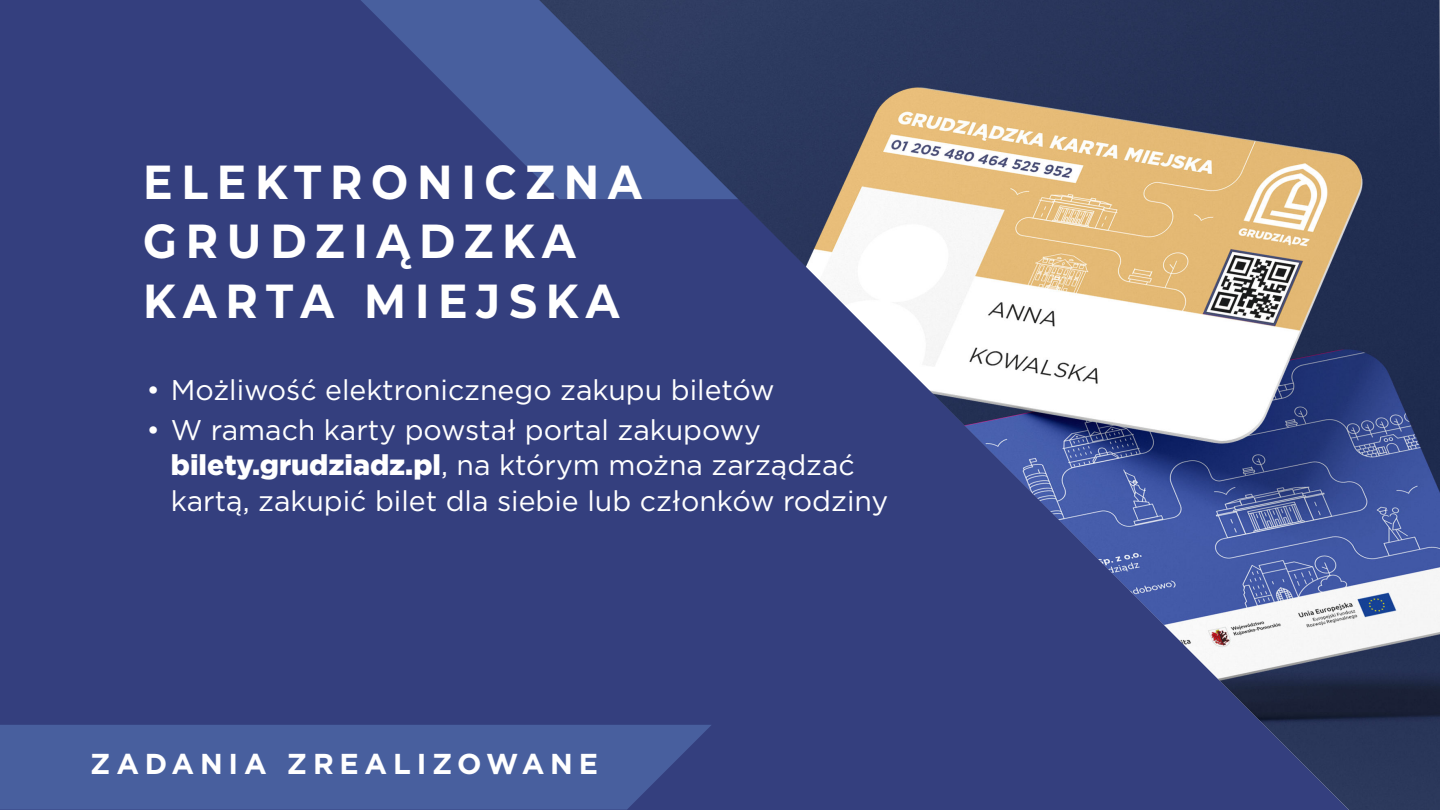
<style>
.page{position:relative;width:1440px;height:810px;background:#fff}
.page>*{position:absolute;margin:0;border:0;box-sizing:border-box;transform-origin:0 0}
.t1{font:700 47.7px/59.3px "Montserrat";letter-spacing:.2em;color:#fff;scale:.92 1}
.t2{font:700 28.8px "Gotham";letter-spacing:.2em;color:#fff}
.t3{font:28.5px/35.2px "Gotham";color:#fff}
.s1{font-weight:900}
</style>
<div class="page">
<div style="left:0;top:0;width:539px;height:725px;background:#343f7e"></div>
<svg style="left:360px;top:0;width:179px;height:199px;fill:#343f7e"></svg>
<img style="left:539px;top:0;width:901px;height:810px">
<svg style="left:0;top:725px;width:712px;height:85px;fill:#485f9e"></svg>
<h1 class="t1" style="left:143px;top:153px;width:543px">ELEKTRONICZNA<br>GRUDZIĄDZKA<br>KARTA MIEJSKA</h1>
<p class="t3" style="left:147px;top:373px;width:630px">• Możliwość elektronicznego zakupu biletów</p>
<p class="t3" style="left:171px;top:413px;width:719px;text-indent:-24px">• W ramach karty powstał portal zakupowy <span class="s1">bilety.grudziadz.pl</span>, na którym można zarządzać kartą, zakupić bilet dla siebie lub członków rodziny</p>
<p class="t2" style="left:90px;top:751px;width:509px">ZADANIA ZREALIZOWANE</p>
</div>
